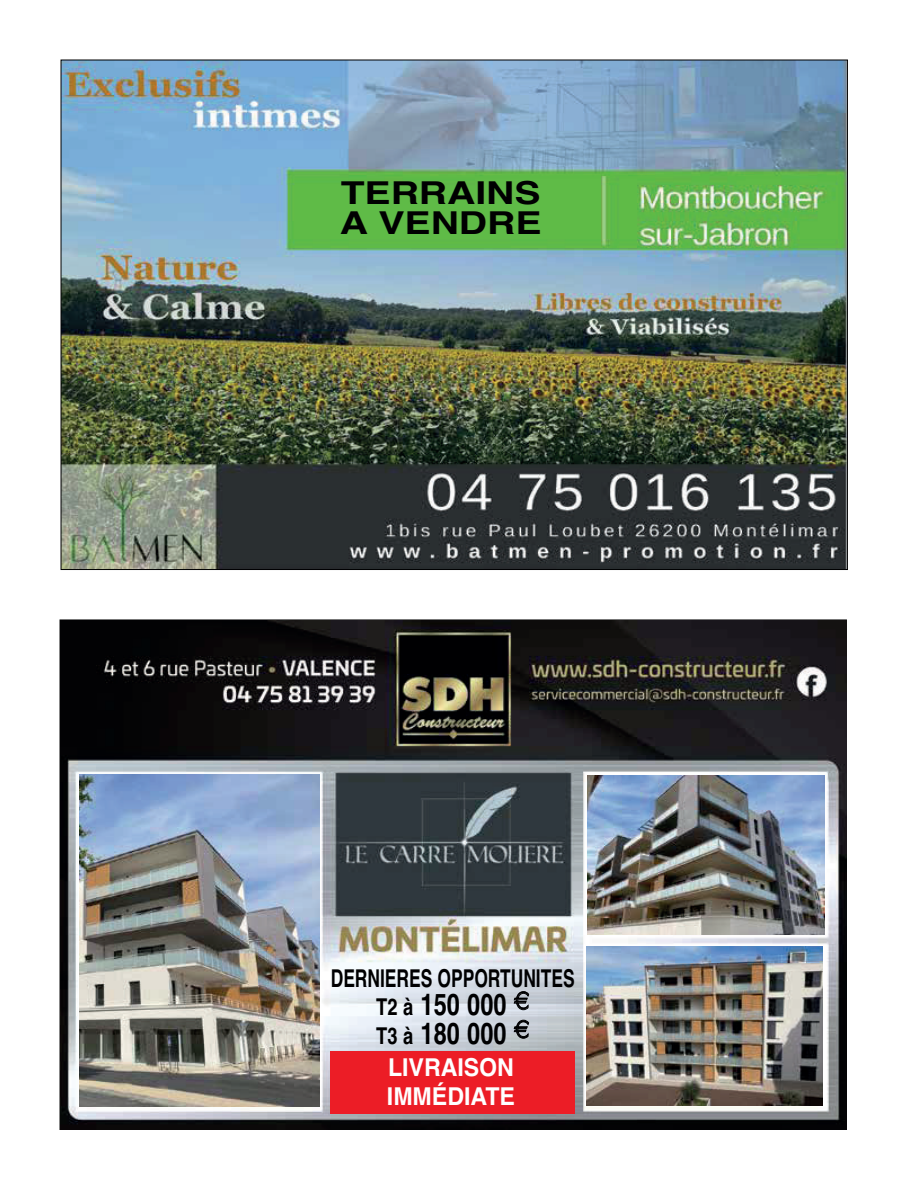
<style>
.page{position:relative;width:915px;height:1191px;background:#fff}
.page>*{position:absolute;margin:0;border:0;box-sizing:border-box;transform-origin:0 0}
.t1{font:700 31.5px/30px "Helvetica";color:#000001;scale:1.24 1}
.t2{font:700 30px/28.5px "Helvetica";color:#000001;scale:.79 1}
.t3{font:700 24.6px/29.5px "Helvetica";color:#fff;scale:.94 1}
.t4{font:700 24.45px "Helvetica";color:#000001;scale:.71 1}
.s1{font-size:23.1px}
</style>
<div class="page">
<img style="left:59px;top:59px;width:789px;height:1071px">
<p class="t1" style="left:340px;top:176px;width:164px">TERRAINS<br>A VENDRE</p>
<p class="t4" style="left:330px;top:956px;width:345px">DERNIERES OPPORTUNITES</p>
<p class="t2" style="left:376px;top:988px;width:195px"><span class="s1">T2 à</span> 150 000 <sup>€<br></sup><span class="s1">T3 à</span> 180 000 <sup>€</sup></p>
<p class="t3" style="left:387px;top:1050px;width:138px">LIVRAISON<br>IMMÉDIATE</p>
</div>
